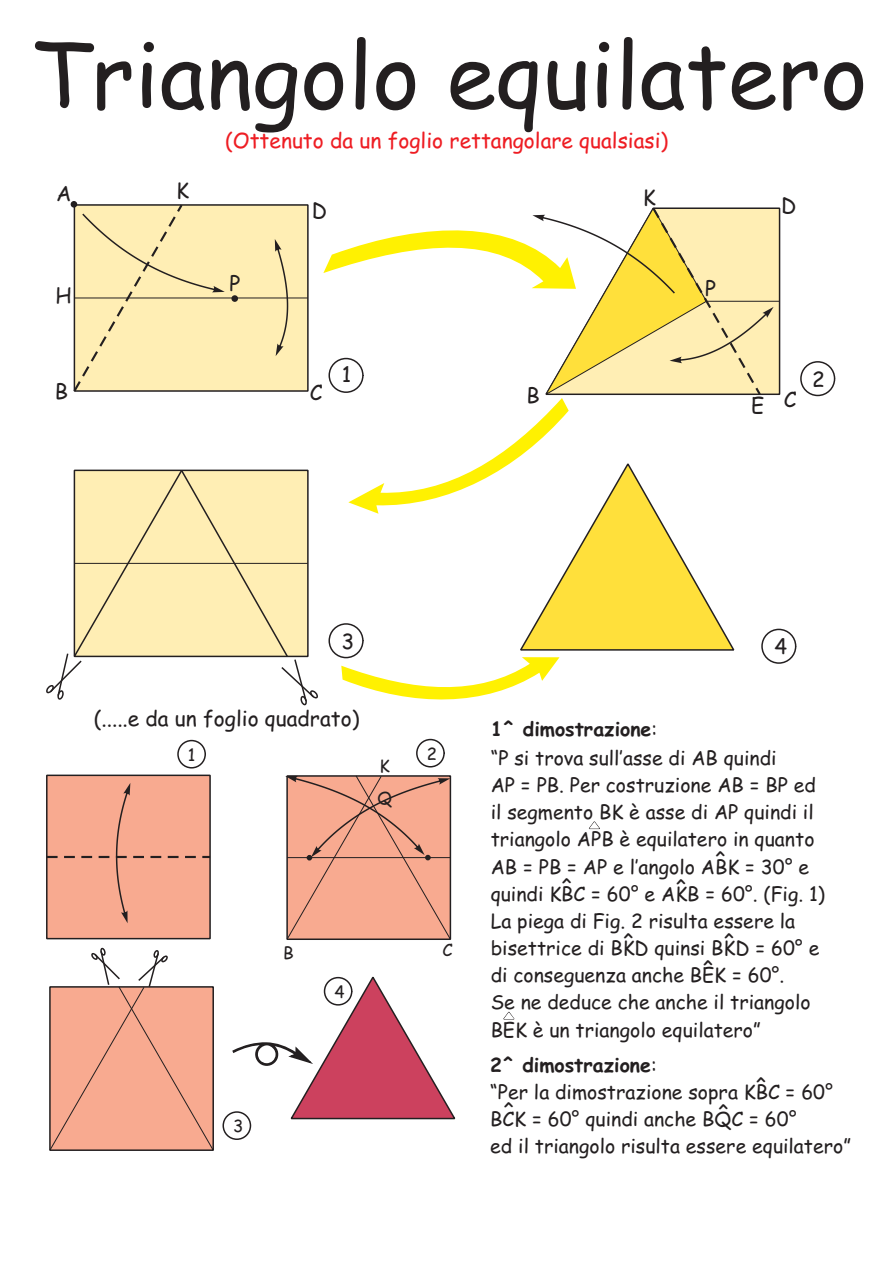
<style>
.page{position:relative;width:893px;height:1263px;background:#fff}
.page>*{position:absolute;margin:0;border:0;box-sizing:border-box;transform-origin:0 0}
.t1{font:90px "Comic Sans MS";color:#231f20}
.t2{font:21px "Comic Sans MS";color:#231f20}
.t3{font:21px "Comic Sans MS";color:#ee1d23}
.t4{font:19.5px/27.2px "Comic Sans MS";color:#231f20}
.t5{font:16.8px/32.4px "Comic Sans MS";color:#231f20}
.s1{font-weight:700}
</style>
<div class="page">
<div style="left:800px;top:361px;width:35px;height:35px;border:3px solid #231f20;border-radius:16px"></div>
<div style="left:802px;top:363px;width:32px;height:32px;background:#fff;border-radius:16px"></div>
<div style="left:761px;top:629px;width:35px;height:35px;border:3px solid #231f20;border-radius:16px"></div>
<div style="left:763px;top:630px;width:32px;height:32px;background:#fff;border-radius:16px"></div>
<svg style="left:46px;top:774px;width:165px;height:166px;background:#eda38b"></svg>
<div style="left:177px;top:740px;width:29px;height:28px;border:3px solid #231f20;border-radius:13px"></div>
<div style="left:179px;top:741px;width:25px;height:26px;background:#fff;border-radius:13px"></div>
<div style="left:416px;top:739px;width:29px;height:28px;border:3px solid #231f20;border-radius:13px"></div>
<div style="left:418px;top:740px;width:25px;height:26px;background:#fff;border-radius:13px"></div>
<svg style="left:285px;top:775px;width:167px;height:165px;background:#e7a088"></svg>
<div style="left:222px;top:1111px;width:29px;height:29px;border:3px solid #231f20;border-radius:13px"></div>
<div style="left:224px;top:1113px;width:26px;height:25px;background:#fff;border-radius:13px"></div>
<svg style="left:49px;top:948px;width:165px;height:203px"></svg>
<svg style="left:46px;top:202px;width:735px;height:504px"></svg>
<svg style="left:589px;top:821px;width:11px;height:9px"></svg>
<svg style="left:503px;top:1011px;width:12px;height:9px"></svg>
<svg style="left:231px;top:976px;width:225px;height:144px"></svg>
<h1 class="t1" style="left:30px;top:36px;width:840px">Triangolo equilatero</h1>
<p class="t3" style="left:225px;top:131px;width:444px">(Ottenuto da un foglio rettangolare qualsiasi)</p>
<p class="t2" style="left:56px;top:185px;width:17px">A</p>
<p class="t2" style="left:176px;top:181px;width:14px">K</p>
<p class="t2" style="left:643px;top:188px;width:14px">K</p>
<p class="t2" style="left:781px;top:196px;width:17px">D</p>
<p class="t2" style="left:312px;top:201px;width:17px">D</p>
<p class="t2" style="left:56px;top:286px;width:18px">H</p>
<p class="t2" style="left:55px;top:383px;width:15px">B</p>
<p class="t2" style="left:229px;top:274px;width:12px">P</p>
<p class="t2" style="left:310px;top:383px;width:14px">C</p>
<p class="t2" style="left:342px;top:365px;width:11px">1</p>
<p class="t2" style="left:527px;top:386px;width:15px">B</p>
<p class="t2" style="left:705px;top:279px;width:12px">P</p>
<p class="t2" style="left:751px;top:396px;width:15px">E</p>
<p class="t2" style="left:784px;top:391px;width:14px">C</p>
<p class="t2" style="left:812px;top:370px;width:14px">2</p>
<p class="t2" style="left:342px;top:632px;width:14px">3</p>
<p class="t2" style="left:774px;top:637px;width:14px">4</p>
<p class="t2" style="left:94px;top:709px;width:267px">(.....e da un foglio quadrato)</p>
<p class="t4" style="left:491px;top:716px;width:287px;line-height:29.2px"><span class="s1">1^ dimostrazione</span>:<br>“P si trova sull’asse di AB quindi</p>
<p class="t4" style="left:491px;top:773px;width:336px">AP = PB. Per costruzione AB = BP ed il segmento BK è asse di AP quindi il triangolo APB è equilatero in quanto AB = PB = AP e l’angolo ABK = 30° e quindi KBC = 60° e AKB = 60°. (Fig. 1)<br>La piega di Fig. 2 risulta essere la bisettrice di BKD quinsi BKD = 60° e di conseguenza anche BEK = 60°.<br>Se ne deduce che anche il triangolo BEK è un triangolo equilatero”</p>
<p class="t4" style="left:490px;top:1053px;width:362px"><span class="s1">2^ dimostrazione</span>:<br>“Per la dimostrazione sopra KBC = 60°<br>BCK = 60° quindi anche BQC = 60°<br>ed il triangolo risulta essere equilatero”</p>
<p class="t5" style="left:188px;top:740px;width:9px">1</p>
<p class="t5" style="left:427px;top:739px;width:12px">2</p>
<p class="t5" style="left:378px;top:751px;width:16px">K<br>Q</p>
<p class="t2" style="left:714px;top:851px;width:14px">^</p>
<p class="t2" style="left:561px;top:878px;width:14px">^</p>
<p class="t2" style="left:675px;top:879px;width:14px">^</p>
<p class="t2" style="left:723px;top:933px;width:14px">^</p>
<p class="t2" style="left:622px;top:933px;width:14px">^</p>
<p class="t5" style="left:283px;top:939px;width:12px">B</p>
<p class="t5" style="left:442px;top:935px;width:12px">C</p>
<p class="t2" style="left:702px;top:960px;width:14px">^</p>
<p class="t5" style="left:334px;top:977px;width:12px">4</p>
<p class="t2" style="left:755px;top:1077px;width:14px">^</p>
<p class="t2" style="left:503px;top:1102px;width:14px">^</p>
<p class="t2" style="left:717px;top:1104px;width:14px">^</p>
<p class="t5" style="left:233px;top:1111px;width:12px">3</p>
</div>
